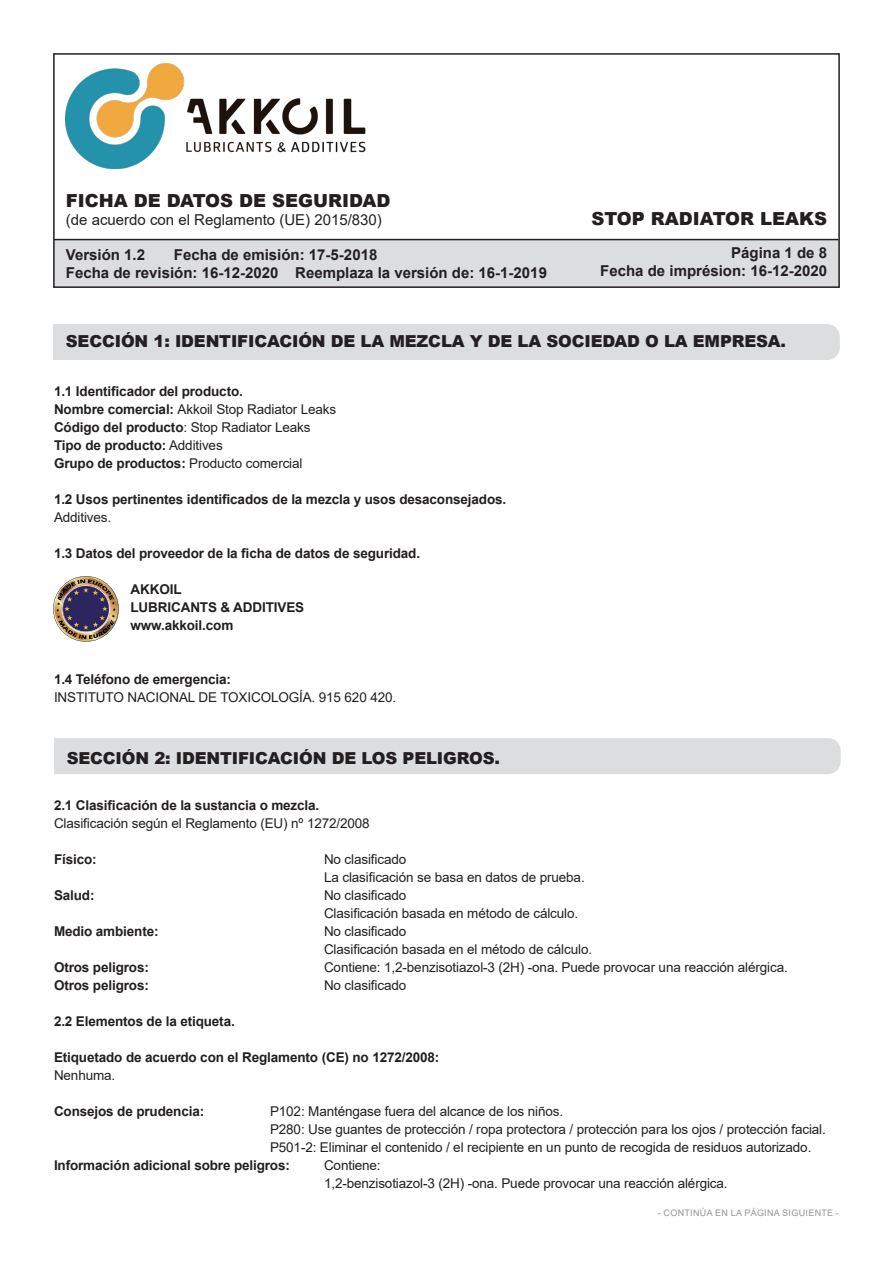
<style>
.page{position:relative;width:893px;height:1263px;background:#fff}
.page>*{position:absolute;margin:0;border:0;box-sizing:border-box;transform-origin:0 0}
.t1{font:900 18px "Arial";color:#231f20}
.t2{font:900 16.5px "Arial";letter-spacing:-.01em;color:#231f20}
.t3{font:700 15px/18px "Arial";color:#231f20}
.t4{font:15px "Arial";color:#231f20}
.t5{font:13.5px/18px "Arial";letter-spacing:-.01em;color:#231f20}
.t6{font:700 13.5px "Arial";letter-spacing:-.01em;color:#231f20}
.t7{font:9px "Arial";letter-spacing:.035em;color:#939598}
.s1{font-weight:700}
.s2{font-weight:400}
</style>
<div class="page">
<div style="left:53px;top:240px;width:787px;height:48px;background:#dcdddf"></div>
<div style="left:53px;top:53px;width:787px;height:235px;border:2px solid #231f20"></div>
<img style="left:66px;top:64px;width:300px;height:104px">
<hr style="left:54px;top:239px;width:784px;height:1px;background:#231f20">
<div style="left:53px;top:324px;width:787px;height:36px;background:#dcdddf"></div>
<div style="left:54px;top:738px;width:787px;height:36px;background:#dcdddf"></div>
<img style="left:53px;top:576px;width:66px;height:66px">
<h1 class="t1" style="left:66px;top:187px;width:326px">FICHA DE DATOS DE SEGURIDAD</h1>
<p class="t4" style="left:66px;top:209px;width:317px">(de acuerdo con el Reglamento (UE) 2015/830)</p>
<p class="t3" style="left:66px;top:246px;width:81px">Versión 1.2</p>
<p class="t3" style="left:66px;top:246px;width:483px;text-indent:108px">Fecha de emisión: 17-5-2018<br>Fecha de revisión: 16-12-2020 Reemplaza la versión de: 16-1-2019</p>
<h1 class="t1" style="left:591px;top:206px;width:237px">STOP RADIATOR LEAKS</h1>
<p class="t3" style="left:600px;top:244px;width:228px;text-align:right">Página 1 de 8<br>Fecha de imprésion: 16-12-2020</p>
<p class="t2" style="left:66px;top:329px;width:722px">SECCIÓN 1: IDENTIFICACIÓN DE LA MEZCLA Y DE LA SOCIEDAD O LA EMPRESA.</p>
<p class="t6" style="left:54px;top:382px;width:190px">1.1 Identificador del producto.</p>
<p class="t5" style="left:54px;top:400px;width:284px"><span class="s1">Nombre comercial:</span> Akkoil Stop Radiator Leaks</p>
<p class="t5" style="left:54px;top:418px;width:258px"><span class="s1">Código del producto</span>: Stop Radiator Leaks</p>
<p class="t6" style="left:54px;top:436px;width:170px">Tipo de producto: <span class="s2">Additives</span></p>
<p class="t6" style="left:54px;top:454px;width:250px">Grupo de productos: <span class="s2">Producto comercial</span></p>
<p class="t6" style="left:54px;top:490px;width:454px">1.2 Usos pertinentes identificados de la mezcla y usos desaconsejados.</p>
<p class="t5" style="left:54px;top:508px;width:59px">Additives.</p>
<p class="t6" style="left:54px;top:544px;width:368px">1.3 Datos del proveedor de la ficha de datos de seguridad.</p>
<p class="t6" style="left:131px;top:580px;width:53px">AKKOIL</p>
<p class="t6" style="left:131px;top:598px;width:175px">LUBRICANTS &amp; ADDITIVES</p>
<p class="t6" style="left:131px;top:616px;width:104px">www.akkoil.com</p>
<p class="t6" style="left:54px;top:670px;width:179px">1.4 Teléfono de emergencia:</p>
<p class="t5" style="left:54px;top:688px;width:344px">INSTITUTO NACIONAL DE TOXICOLOGÍA. 915 620 420.</p>
<p class="t2" style="left:67px;top:746px;width:435px">SECCIÓN 2: IDENTIFICACIÓN DE LOS PELIGROS.</p>
<p class="t6" style="left:54px;top:796px;width:267px">2.1 Clasificación de la sustancia o mezcla.</p>
<p class="t5" style="left:54px;top:814px;width:317px">Clasificación según el Reglamento (EU) nº 1272/2008</p>
<p class="t6" style="left:54px;top:850px;width:44px">Físico:</p>
<p class="t5" style="left:324px;top:850px;width:84px">No clasificado</p>
<p class="t5" style="left:324px;top:868px;width:262px">La clasificación se basa en datos de prueba.</p>
<p class="t6" style="left:54px;top:886px;width:42px">Salud:</p>
<p class="t5" style="left:324px;top:886px;width:84px">No clasificado</p>
<p class="t5" style="left:324px;top:904px;width:256px">Clasificación basada en método de cálculo.</p>
<p class="t6" style="left:54px;top:922px;width:106px">Medio ambiente:</p>
<p class="t5" style="left:324px;top:922px;width:270px">No clasificado<br>Clasificación basada en el método de cálculo.</p>
<p class="t6" style="left:54px;top:958px;width:96px">Otros peligros:</p>
<p class="t5" style="left:324px;top:958px;width:465px">Contiene: 1,2-benzisotiazol-3 (2H) -ona. Puede provocar una reacción alérgica.</p>
<p class="t6" style="left:54px;top:976px;width:96px">Otros peligros:</p>
<p class="t5" style="left:324px;top:976px;width:84px">No clasificado</p>
<p class="t6" style="left:54px;top:1012px;width:182px">2.2 Elementos de la etiqueta.</p>
<p class="t6" style="left:54px;top:1048px;width:387px">Etiquetado de acuerdo con el Reglamento (CE) no 1272/2008:</p>
<p class="t5" style="left:54px;top:1066px;width:63px">Nenhuma.</p>
<p class="t6" style="left:54px;top:1102px;width:152px">Consejos de prudencia:</p>
<p class="t5" style="left:270px;top:1102px;width:295px">P102: Manténgase fuera del alcance de los niños.</p>
<p class="t5" style="left:270px;top:1120px;width:557px">P280: Use guantes de protección / ropa protectora / protección para los ojos / protección facial.</p>
<p class="t5" style="left:270px;top:1138px;width:543px">P501-2: Eliminar el contenido / el recipiente en un punto de recogida de residuos autorizado.</p>
<p class="t6" style="left:54px;top:1156px;width:237px">Información adicional sobre peligros:</p>
<p class="t5" style="left:324px;top:1156px;width:405px">Contiene:<br>1,2-benzisotiazol-3 (2H) -ona. Puede provocar una reacción alérgica.</p>
<p class="t7" style="left:658px;top:1206px;width:183px">- CONTINÚA EN LA PÁGINA SIGUIENTE -</p>
</div>
